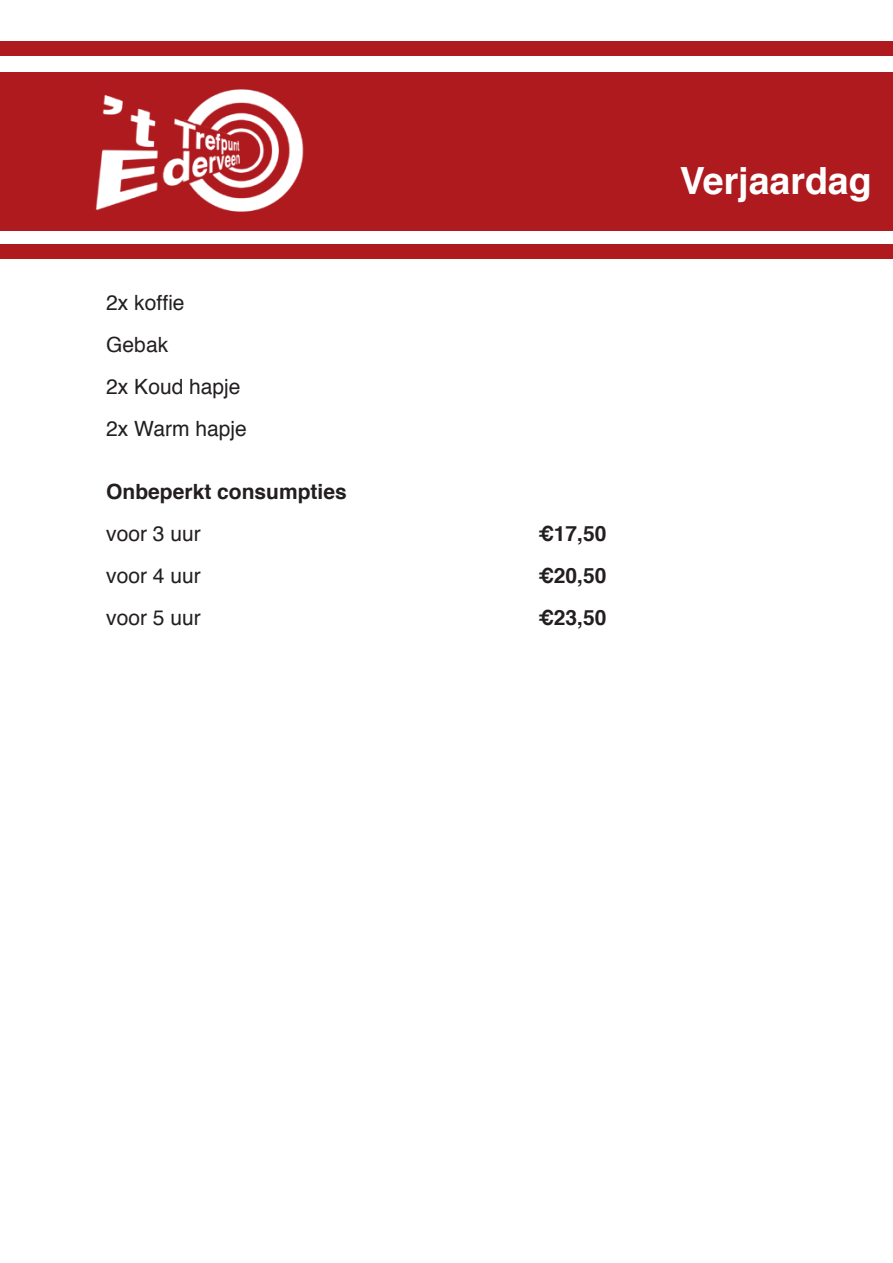
<style>
.page{position:relative;width:893px;height:1263px;background:#fff}
.page>*{position:absolute;margin:0;border:0;box-sizing:border-box;transform-origin:0 0}
.t1{font:700 37.5px "Helvetica";color:#fff}
.t2{font:21px "Helvetica";color:#231f20}
.t3{font:700 21px "Helvetica";color:#231f20}
</style>
<div class="page">
<div style="left:0;top:72px;width:893px;height:159px;background:#ae1a1e"></div>
<div style="left:0;top:244px;width:893px;height:15px;background:#ae1a1e"></div>
<div style="left:0;top:41px;width:893px;height:15px;background:#ae1a1e"></div>
<img style="left:96px;top:89px;width:208px;height:123px">
<p class="t2" style="left:106px;top:286px;width:80px">2x koffie</p>
<p class="t2" style="left:106px;top:328px;width:63px">Gebak</p>
<p class="t2" style="left:106px;top:370px;width:136px">2x Koud hapje</p>
<p class="t2" style="left:106px;top:412px;width:142px">2x Warm hapje</p>
<p class="t3" style="left:106px;top:475px;width:242px">Onbeperkt consumpties</p>
<p class="t2" style="left:106px;top:517px;width:96px">voor 3 uur</p>
<p class="t3" style="left:538px;top:517px;width:70px">€17,50</p>
<p class="t2" style="left:106px;top:559px;width:96px">voor 4 uur</p>
<p class="t3" style="left:538px;top:559px;width:70px">€20,50</p>
<p class="t2" style="left:106px;top:601px;width:96px">voor 5 uur</p>
<p class="t3" style="left:538px;top:601px;width:70px">€23,50</p>
<p class="t1" style="left:680px;top:151px;width:193px">Verjaardag</p>
</div>
